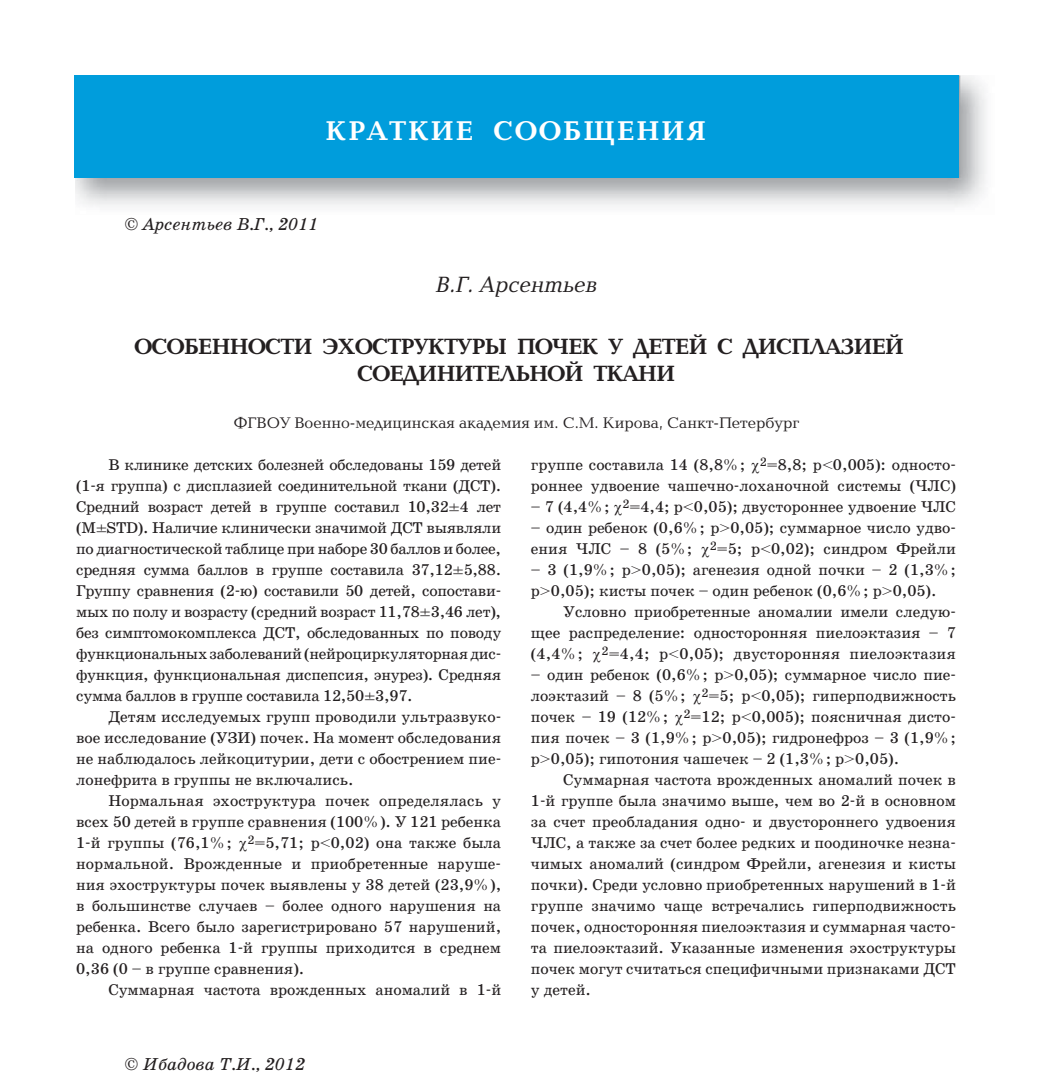
<style>
.page{position:relative;width:1057px;height:1092px;background:#fff}
.page>*{position:absolute;margin:0;border:0;box-sizing:border-box;transform-origin:0 0}
.t1{font:700 28px "Baltica C";letter-spacing:.075em;color:#fff}
.t2{font:700 22.75px/27.3px "Baltica C";letter-spacing:-.025em;color:#231f20;text-align:center}
.t3{font:italic 22.75px "Baltica C";color:#231f20}
.t4{font:italic 17.5px "School Book C";color:#231f20}
.t5{font:15.75px/21px "School Book C";color:#231f20;text-align:justify}
.t6{font:15.75px "Baltica C";color:#231f20}
</style>
<div class="page">
<img style="left:75px;top:75px;width:911px;height:132px">
<div style="left:74px;top:75px;width:885px;height:102px;background:#009ddc"></div>
<h1 class="t1" style="left:326px;top:119px;width:382px">КРАТКИЕ СООБЩЕНИЯ</h1>
<p class="t4" style="left:125px;top:217px;width:195px">© Арсентьев В.Г., 2011</p>
<h2 class="t3" style="left:435px;top:275px;width:163px">В.Г. Арсентьев</h2>
<h2 class="t2" style="left:135px;top:335px;width:771px">ОСОБЕННОСТИ ЭХОСТРУКТУРЫ ПОЧЕК У ДЕТЕЙ С ДИСПЛАЗИЕЙ<br>СОЕДИНИТЕЛЬНОЙ ТКАНИ</h2>
<p class="t6" style="left:233px;top:416px;width:567px">ФГВОУ Военно-медицинская академия им. С.М. Кирова, Санкт-Петербург</p>
<p class="t5" style="left:76px;top:455px;width:426px;text-indent:32px">В клинике детских болезней обследованы 159 детей (1-я группа) с дисплазией соединительной ткани (ДСТ).<br>Средний возраст детей в группе составил 10,32±4 лет (M±STD). Наличие клинически значимой ДСТ выявляли по диагностической таблице при наборе 30 баллов и более, средняя сумма баллов в группе составила 37,12±5,88.<br>Группу сравнения (2-ю) составили 50 детей, сопостави&shy;мых по полу и возрасту (средний возраст 11,78±3,46 лет), без симптомокомплекса ДСТ, обследованных по поводу функциональных заболеваний (нейроциркуляторная дис&shy;функция, функциональная диспепсия, энурез). Средняя сумма баллов в группе составила 12,50±3,97.</p>
<p class="t5" style="left:76px;top:707px;width:426px;text-indent:32px">Детям исследуемых групп проводили ультразвуко&shy;вое исследование (УЗИ) почек. На момент обследования не наблюдалось лейкоцитурии, дети с обострением пие&shy;лонефрита в группы не включались.</p>
<p class="t5" style="left:76px;top:791px;width:426px;text-indent:32px">Нормальная эхоструктура почек определялась у всех 50 детей в группе сравнения (100%). У 121 ребенка 1-й группы (76,1%; <sup>2</sup>=5,71; p&lt;0,02) она также была нормальной. Врожденные и приобретенные наруше&shy;ния эхоструктуры почек выявлены у 38 детей (23,9%), в большинстве случаев – более одного нарушения на ребенка. Всего было зарегистрировано 57 нарушений, на одного ребенка 1-й группы приходится в среднем 0,36 (0 – в группе сравнения).</p>
<p class="t5" style="left:108px;top:980px;width:394px">Суммарная частота врожденных аномалий в 1-й</p>
<p class="t4" style="left:125px;top:1056px;width:182px">© Ибадова Т.И., 2012</p>
<p class="t5" style="left:531px;top:455px;width:426px">группе составила 14 (8,8%; <sup>2</sup>=8,8; p&lt;0,005): односто&shy;роннее удвоение чашечно-лоханочной системы (ЧЛС)</p>
<p class="t5" style="left:531px;top:497px;width:426px">– 7 (4,4%; <sup>2</sup>=4,4; p&lt;0,05); двустороннее удвоение ЧЛС</p>
<p class="t5" style="left:531px;top:518px;width:426px">– один ребенок (0,6%; p&gt;0,05); суммарное число удво&shy;ения ЧЛС – 8 (5%; <sup>2</sup>=5; p&lt;0,02); синдром Фрейли</p>
<p class="t5" style="left:531px;top:560px;width:426px">– 3 (1,9%; p&gt;0,05); агенезия одной почки – 2 (1,3%; p&gt;0,05); кисты почек – один ребенок (0,6%; p&gt;0,05).</p>
<p class="t5" style="left:531px;top:602px;width:426px;text-indent:32px">Условно приобретенные аномалии имели следую&shy;щее распределение: односторонняя пиелоэктазия – 7 (4,4%; <sup>2</sup>=4,4; p&lt;0,05); двусторонняя пиелоэктазия</p>
<p class="t5" style="left:531px;top:665px;width:426px">– один ребенок (0,6%; p&gt;0,05); суммарное число пие&shy;лоэктазий – 8 (5%; <sup>2</sup>=5; p&lt;0,05); гиперподвижность почек – 19 (12%; <sup>2</sup>=12; p&lt;0,005); поясничная дисто&shy;пия почек – 3 (1,9%; p&gt;0,05); гидронефроз – 3 (1,9%; p&gt;0,05); гипотония чашечек – 2 (1,3%; p&gt;0,05).</p>
<p class="t5" style="left:531px;top:770px;width:426px;text-indent:32px">Суммарная частота врожденных аномалий почек в 1-й группе была значимо выше, чем во 2-й в основном за счет преобладания одно- и двустороннего удвоения ЧЛС, а также за счет более редких и поодиночке незна&shy;чимых аномалий (синдром Фрейли, агенезия и кисты почки). Среди условно приобретенных нарушений в 1-й группе значимо чаще встречались гиперподвижность почек, односторонняя пиелоэктазия и суммарная часто&shy;та пиелоэктазий. Указанные изменения эхоструктуры почек могут считаться специфичными признаками ДСТ у детей.</p>
</div>
